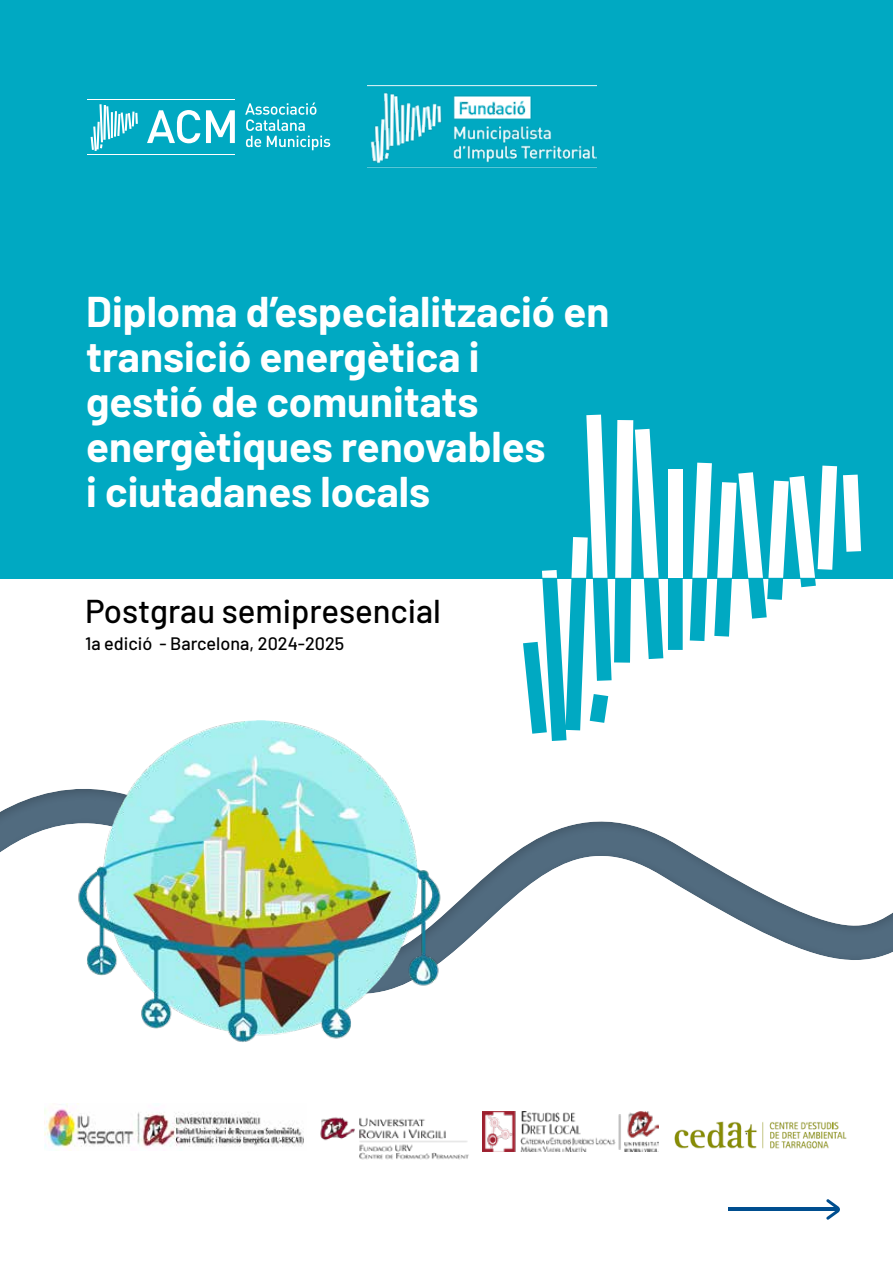
<style>
.page{position:relative;width:893px;height:1263px;background:#fff}
.page>*{position:absolute;margin:0;border:0;box-sizing:border-box;transform-origin:0 0}
.t1{font:700 42px/45px "Barlow";color:#fff}
.t2{font:500 33px "Barlow";color:#000}
.t3{font:500 18px "Barlow";color:#000}
</style>
<div class="page">
<div style="left:0;top:0;width:893px;height:578px;background:#00a9c2"></div>
<svg style="left:523px;top:578px;width:293px;height:163px"></svg>
<svg style="left:542px;top:570px;width:15px;height:8px"></svg>
<svg style="left:843px;top:475px;width:18px;height:77px"></svg>
<svg style="left:571px;top:415px;width:36px;height:163px"></svg>
<div style="left:668px;top:470px;width:15px;height:108px;background:#fff"></div>
<svg style="left:692px;top:463px;width:145px;height:115px"></svg>
<svg style="left:615px;top:420px;width:43px;height:158px"></svg>
<svg style="left:0;top:789px;width:893px;height:171px"></svg>
<hr style="left:728px;top:1208px;width:109px;height:3px;background:#004e8f">
<svg style="left:826px;top:1199px;width:14px;height:21px"></svg>
<img style="left:45px;top:1104px;width:259px;height:46px">
<img style="left:320px;top:1117px;width:149px;height:43px">
<img style="left:482px;top:1111px;width:176px;height:40px">
<img style="left:674px;top:1121px;width:173px;height:28px">
<img style="left:72px;top:720px;width:373px;height:322px">
<svg style="left:91px;top:104px;width:47px;height:47px"></svg>
<hr style="left:88px;top:99px;width:147px;height:1px;background:#fff">
<hr style="left:88px;top:154px;width:147px;height:1px;background:#fff">
<svg style="left:147px;top:110px;width:88px;height:33px"></svg>
<svg style="left:245px;top:103px;width:85px;height:47px"></svg>
<img style="left:368px;top:86px;width:229px;height:82px">
<p class="t1" style="left:86px;top:286px;width:525px">Diploma d’especialització en transició energètica i<br>gestió de comunitats energètiques renovables<br>i ciutadanes locals</p>
<p class="t2" style="left:85px;top:587px;width:357px">Postgrau semipresencial</p>
<p class="t3" style="left:85px;top:631px;width:261px">1a edició - Barcelona, 2024-2025</p>
</div>
